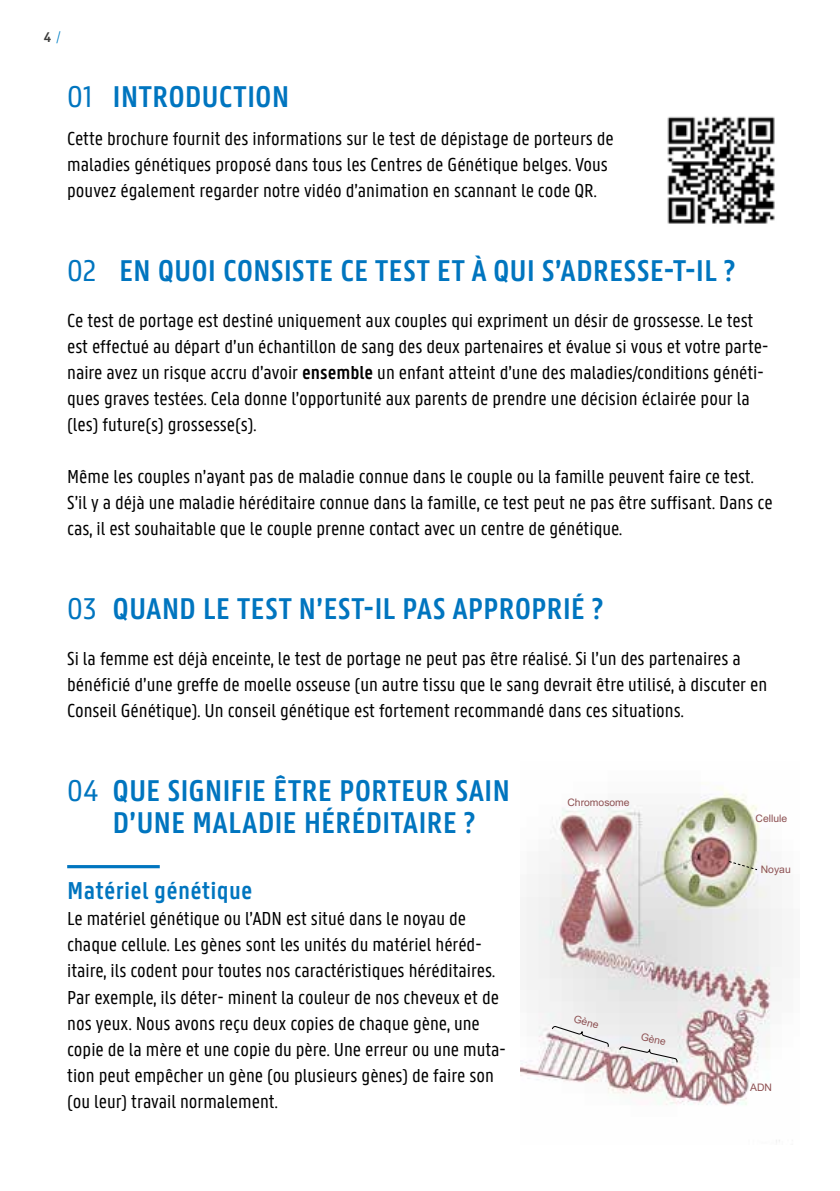
<style>
.page{position:relative;width:840px;height:1191px;background:#fff}
.page>*{position:absolute;margin:0;border:0;box-sizing:border-box;transform-origin:0 0}
.t1{font:600 32px/32px "U Gent Panno Text";color:#0075bf;text-align:center}
.t2{font:600 26px "U Gent Panno Text";letter-spacing:.01em;color:#0075bf}
.t3{font:20px/26px "U Gent Panno Text";color:#000}
.t4{font:600 15px "U Gent Panno Text";color:#3c3c3b}
.t5{font:10.4px "Arial";color:#8d5153}
.s1{font-weight:300;color:#0080c6}
.s2{font-weight:400}
.s3{font-weight:600}
</style>
<div class="page">
<hr style="left:67px;top:865px;width:93px;height:3px;background:#0075bf">
<img style="left:520px;top:787px;width:262px;height:355px">
<svg style="left:550px;top:1026px;width:59px;height:22px"></svg>
<svg style="left:618px;top:1046px;width:59px;height:17px"></svg>
<svg style="left:728px;top:860px;width:29px;height:10px"></svg>
<img style="left:667px;top:116px;width:108px;height:108px">
<p class="t4" style="left:44px;top:28px;width:18px">4 <span class="s1">/</span></p>
<h1 class="t1" style="left:67px;top:80px;width:224px"><span class="s2">01</span> INTRODUCTION</h1>
<p class="t3" style="left:67px;top:125px;width:548px">Cette brochure fournit des informations sur le test de dépistage de porteurs de maladies génétiques proposé dans tous les Centres de Génétique belges. Vous pouvez également regarder notre vidéo d’animation en scannant le code QR.</p>
<h1 class="t1" style="left:67px;top:254px;width:669px"><span class="s2">02</span> EN QUOI CONSISTE CE TEST ET À QUI S’ADRESSE-T-IL ?</h1>
<p class="t3" style="left:67px;top:307px;width:702px">Ce test de portage est destiné uniquement aux couples qui expriment un désir de grossesse. Le test est effectué au départ d’un échantillon de sang des deux partenaires et évalue si vous et votre parte&shy;naire avez un risque accru d’avoir <span class="s3">ensemble</span> un enfant atteint d’une des maladies/conditions généti&shy;ques graves testées. Cela donne l’opportunité aux parents de prendre une décision éclairée pour la (les) future(s) grossesse(s).</p>
<p class="t3" style="left:67px;top:463px;width:706px">Même les couples n’ayant pas de maladie connue dans le couple ou la famille peuvent faire ce test.<br>S’il y a déjà une maladie héréditaire connue dans la famille, ce test peut ne pas être suffisant. Dans ce cas, il est souhaitable que le couple prenne contact avec un centre de génétique.</p>
<h1 class="t1" style="left:67px;top:592px;width:537px"><span class="s2">03</span> QUAND LE TEST N’EST-IL PAS APPROPRIÉ ?</h1>
<p class="t3" style="left:67px;top:645px;width:701px">Si la femme est déjà enceinte, le test de portage ne peut pas être réalisé. Si l’un des partenaires a bénéficié d’une greffe de moelle osseuse (un autre tissu que le sang devrait être utilisé, à discuter en<br>Conseil Génétique). Un conseil génétique est fortement recommandé dans ces situations.</p>
<h1 class="t1" style="left:67px;top:774px;width:444px"><span class="s2">04</span> QUE SIGNIFIE ÊTRE PORTEUR SAIN<br>D’UNE MALADIE HÉRÉDITAIRE ?</h1>
<h2 class="t2" style="left:67px;top:875px;width:187px">Matériel génétique</h2>
<p class="t3" style="left:67px;top:905px;width:440px">Le matériel génétique ou l’ADN est situé dans le noyau de chaque cellule. Les gènes sont les unités du matériel héréd&shy;itaire, ils codent pour toutes nos caractéristiques héréditaires.<br>Par exemple, ils déter- minent la couleur de nos cheveux et de nos yeux. Nous avons reçu deux copies de chaque gène, une copie de la mère et une copie du père. Une erreur ou une muta&shy;tion peut empêcher un gène (ou plusieurs gènes) de faire son (ou leur) travail normalement.</p>
<p class="t5" style="left:567px;top:795px;width:64px">'+*,-,.,-"</p>
<p class="t5" style="left:576px;top:1011px;width:27px;rotate:16deg">!1#"</p>
<p class="t5" style="left:642px;top:1029px;width:27px;rotate:12deg">!1#"</p>
<p class="t5" style="left:755px;top:811px;width:33px">'"((/("</p>
<p class="t5" style="left:760px;top:862px;width:31px">%,23/</p>
<p class="t5" style="left:749px;top:1080px;width:23px">&amp;$%</p>
</div>
